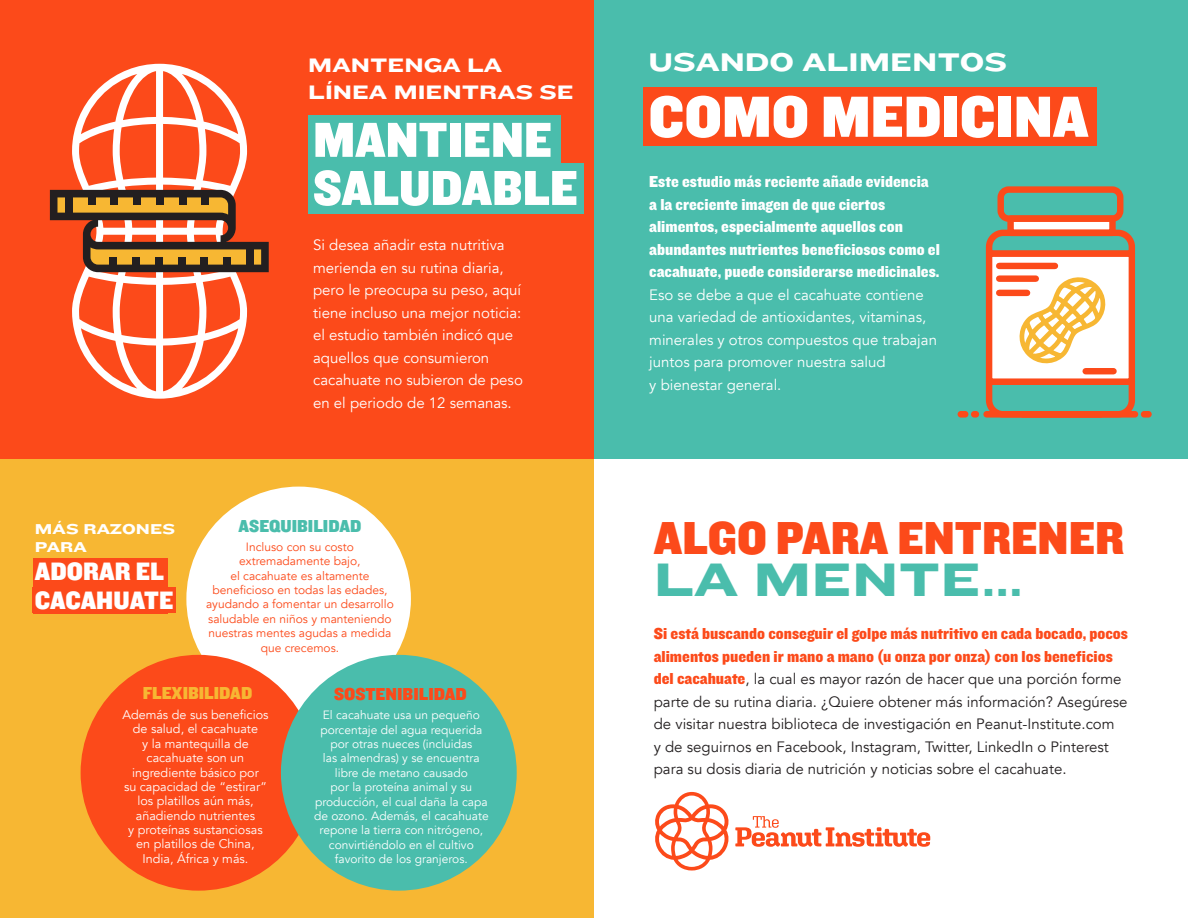
<style>
.page{position:relative;width:1188px;height:918px;background:#fff}
.page>*{position:absolute;margin:0;border:0;box-sizing:border-box;transform-origin:0 0}
.t1{font:60.15px "Knockout HTF71 Full Middlewt";color:#fff}
.t2{font:51px/48.2px "Knockout HTF71 Full Middlewt";color:#fff}
.t3{font:48.75px "Knockout HTF54 Sumo";color:#4abdac}
.t4{font:48px "Knockout HTF71 Full Middlewt";color:#fc4a1a}
.t5{font:26.55px "Knockout HTF54 Sumo";color:#fff}
.t6{font:26.1px/28.5px "Knockout HTF71 Full Middlewt";color:#fff}
.t7{font:20.25px/27.3px "Knockout HTF54 Sumo";color:#fff}
.t8{font:18px "Knockout HTF71 Full Middlewt";color:#fc4a1a}
.t9{font:18px "Knockout HTF71 Full Middlewt";color:#4abdac}
.t10{font:18px "Knockout HTF71 Full Middlewt";color:#f7b733}
.t11{font:16.5px/22.5px "Knockout HTF71 Full Middlewt";color:#fff}
.t12{font:16.5px/22.5px "Knockout HTF71 Full Middlewt";color:#fc4a1a}
.t13{font:15px/22.5px "Avenir";color:#fff}
.t14{font:15px/22.5px "Avenir";color:#231f20}
.t15{font:14.85px/18px "Knockout HTF54 Sumo";color:#fff}
.t16{font:12.6px/14.4px "Avenir";color:#fff;text-align:center}
.t17{font:12px/14.4px "Avenir";color:#fff;text-align:center}
.t18{font:12px/14.4px "Avenir";color:#fc4a1a;text-align:center}
.s1{font-family:"Knockout HTF71 Full Middlewt";font-size:16.5px;color:#fc4a1a}
</style>
<div class="page">
<div style="left:0;top:459px;width:594px;height:459px;background:#f7b733"></div>
<div style="left:0;top:0;width:594px;height:459px;background:#fc4a1a"></div>
<div style="left:594px;top:0;width:594px;height:459px;background:#4abdac"></div>
<svg style="left:735px;top:816px;width:195px;height:31px"></svg>
<svg style="left:655px;top:792px;width:74px;height:79px"></svg>
<div style="left:186px;top:487px;width:225px;height:224px;background:#fff;border-radius:50%"></div>
<div style="left:81px;top:655px;width:235px;height:236px;background:#fc4a1a;border-radius:50%"></div>
<div style="left:281px;top:655px;width:236px;height:236px;background:#4abdac;border-radius:50%"></div>
<div style="left:308px;top:164px;width:276px;height:50px;background:#4abdac"></div>
<div style="left:308px;top:115px;width:253px;height:50px;background:#4abdac"></div>
<div style="left:643px;top:87px;width:453px;height:59px;background:#fc4a1a"></div>
<div style="left:971px;top:411px;width:8px;height:7px;background:#fc4a1a;border-radius:3px"></div>
<div style="left:958px;top:411px;width:10px;height:7px;background:#fc4a1a;border-radius:3px"></div>
<div style="left:1141px;top:411px;width:11px;height:7px;background:#fc4a1a;border-radius:3px"></div>
<svg style="left:983px;top:186px;width:155px;height:232px"></svg>
<div style="left:33px;top:558px;width:134px;height:55px;background:#fc4a1a"></div>
<div style="left:33px;top:588px;width:143px;height:25px;background:#fc4a1a"></div>
<svg style="left:72px;top:64px;width:175px;height:335px"></svg>
<svg style="left:50px;top:190px;width:219px;height:82px"></svg>
<div style="left:88px;top:194px;width:7px;height:11px;background:#231f20"></div>
<div style="left:111px;top:194px;width:7px;height:11px;background:#231f20"></div>
<div style="left:133px;top:194px;width:8px;height:11px;background:#231f20"></div>
<div style="left:156px;top:194px;width:8px;height:11px;background:#231f20"></div>
<div style="left:179px;top:194px;width:7px;height:11px;background:#231f20"></div>
<div style="left:202px;top:194px;width:7px;height:11px;background:#231f20"></div>
<div style="left:65px;top:194px;width:8px;height:22px;background:#231f20"></div>
<p class="t7" style="left:308px;top:52px;width:267px">MANTENGA LA<br>LÍNEA MIENTRAS SE</p>
<p class="t5" style="left:649px;top:47px;width:360px">USANDO ALIMENTOS</p>
<p class="t1" style="left:649px;top:85px;width:442px">COMO MEDICINA</p>
<p class="t2" style="left:313px;top:117px;width:266px">MANTIENE<br>SALUDABLE</p>
<p class="t13" style="left:313px;top:234px;width:211px">Si desea añadir esta nutritiva merienda en su rutina diaria, pero le preocupa su peso, aquí tiene incluso una mejor noticia: el estudio también indicó que aquellos que consumieron cacahuate no subieron de peso en el periodo de 12 semanas.</p>
<p class="t11" style="left:649px;top:171px;width:292px">Este estudio más reciente añade evidencia a la creciente imagen de que ciertos alimentos, especialmente aquellos con abundantes nutrientes beneficiosos como el cacahuate, puede considerarse medicinales.</p>
<p class="t13" style="left:649px;top:284px;width:289px">Eso se debe a que el cacahuate contiene una variedad de antioxidantes, vitaminas, minerales y otros compuestos que trabajan juntos para promover nuestra salud<br>y bienestar general.</p>
<p class="t9" style="left:238px;top:517px;width:124px">ASEQUIBILIDAD</p>
<p class="t18" style="left:206px;top:540px;width:189px">Incluso con su costo extremadamente bajo,<br>el cacahuate es altamente beneficioso en todas las edades, ayudando a fomentar un desarrollo saludable en niños y manteniendo nuestras mentes agudas a medida que crecemos.</p>
<p class="t10" style="left:143px;top:683px;width:111px">FLEXIBILIDAD</p>
<p class="t8" style="left:334px;top:684px;width:134px">SOSTENIBILIDAD</p>
<p class="t17" style="left:314px;top:708px;width:176px">El cacahuate usa un pequeño porcentaje del agua requerida por otras nueces (incluidas<br>las almendras) y se encuentra libre de metano causado<br>por la proteína animal y su producción, el cual daña la capa de ozono. Además, el cacahuate repone la tierra con nitrógeno, convirtiéndolo en el cultivo favorito de los granjeros.</p>
<p class="t15" style="left:35px;top:520px;width:142px">MÁS RAZONES<br>PARA</p>
<p class="t6" style="left:35px;top:558px;width:140px">ADORAR EL<br>CACAHUATE</p>
<p class="t16" style="left:122px;top:708px;width:148px">Además de sus beneficios de salud, el cacahuate<br>y la mantequilla de cacahuate son un ingrediente básico por<br>su capacidad de “estirar” los platillos aún más, añadiendo nutrientes<br>y proteínas sustanciosas en platillos de China,<br>India, África y más.</p>
<p class="t4" style="left:654px;top:512px;width:472px">ALGO PARA ENTRENER</p>
<p class="t3" style="left:654px;top:552px;width:371px">LA MENTE…</p>
<p class="t12" style="left:654px;top:623px;width:476px">Si está buscando conseguir el golpe más nutritivo en cada bocado, pocos alimentos pueden ir mano a mano (u onza por onza) con los beneficios</p>
<p class="t14" style="left:654px;top:668px;width:475px"><span class="s1">del cacahuate</span>, la cual es mayor razón de hacer que una porción forme parte de su rutina diaria. ¿Quiere obtener más información? Asegúrese de visitar nuestra biblioteca de investigación en Peanut-Institute.com<br>y de seguirnos en Facebook, Instagram, Twitter, LinkedIn o Pinterest para su dosis diaria de nutrición y noticias sobre el cacahuate.</p>
</div>
